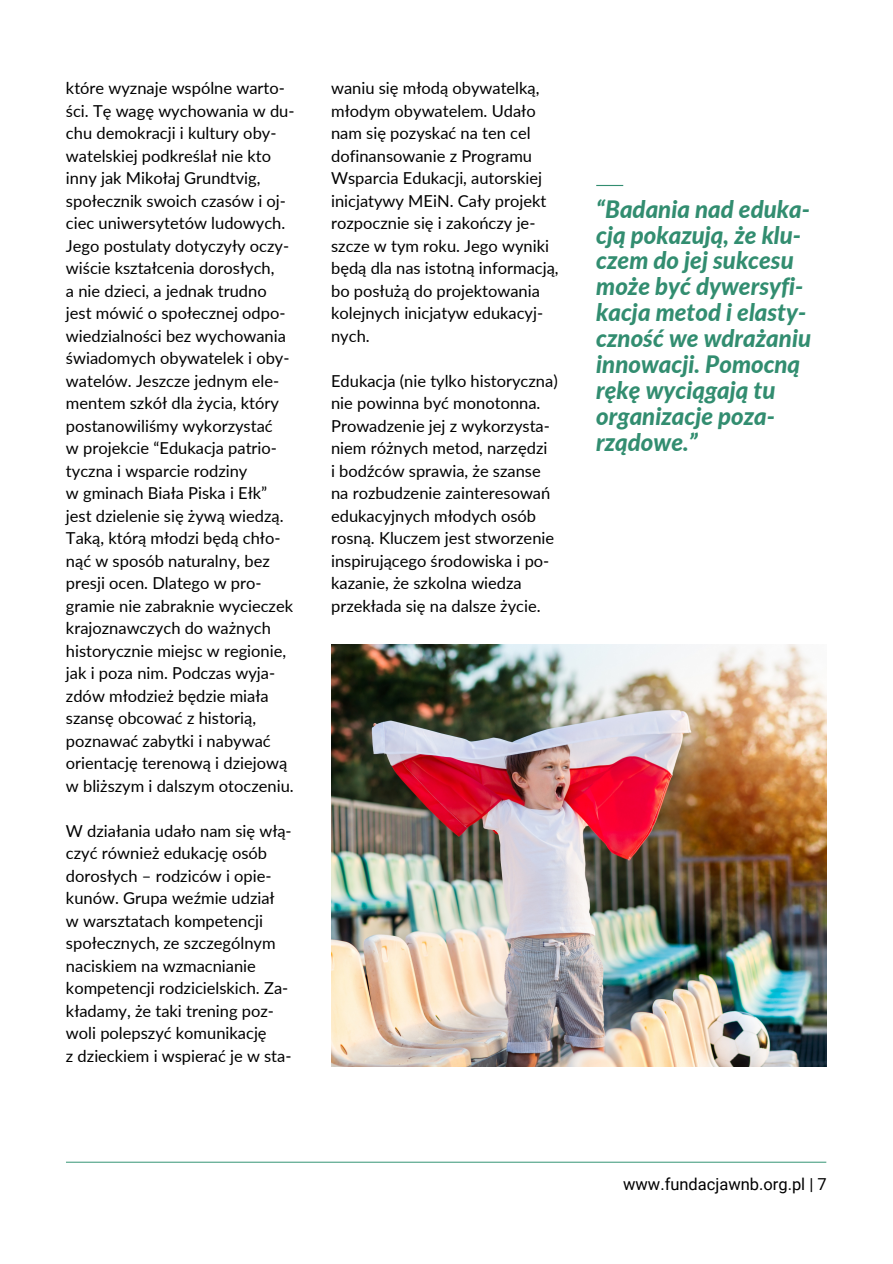
<style>
.page{position:relative;width:893px;height:1264px;background:#fff}
.page>*{position:absolute;margin:0;border:0;box-sizing:border-box;transform-origin:0 0}
.t1{font:italic 800 24px/25.8px "Lato";color:#328d70}
.t2{font:16.5px/22.5px "Lato";color:#000}
.t3{font:16.5px "Roboto";color:#000}
</style>
<div class="page">
<hr style="left:66px;top:1161px;width:760px;height:1px;background:#4ba083">
<img style="left:331px;top:644px;width:495px;height:422px">
<svg style="left:596px;top:185px;width:27px;height:1px"></svg>
<p class="t2" style="left:66px;top:77px;width:230px">które wyznaje wspólne warto&shy;ści. Tę wagę wychowania w du&shy;chu demokracji i kultury oby&shy;watelskiej podkreślał nie kto inny jak Mikołaj Grundtvig, społecznik swoich czasów i oj&shy;ciec uniwersytetów ludowych.<br>Jego postulaty dotyczyły oczy&shy;wiście kształcenia dorosłych,</p>
<p class="t2" style="left:66px;top:279px;width:225px">a nie dzieci, a jednak trudno jest mówić o społecznej odpo&shy;wiedzialności bez wychowania świadomych obywatelek i oby&shy;watelów. Jeszcze jednym ele&shy;mentem szkół dla życia, który postanowiliśmy wykorzystać</p>
<p class="t2" style="left:66px;top:436px;width:212px">w projekcie “Edukacja patrio&shy;tyczna i wsparcie rodziny</p>
<p class="t2" style="left:66px;top:481px;width:229px">w gminach Biała Piska i Ełk” jest dzielenie się żywą wiedzą.<br>Taką, którą młodzi będą chło&shy;nąć w sposób naturalny, bez presji ocen. Dlatego w pro&shy;gramie nie zabraknie wycieczek krajoznawczych do ważnych historycznie miejsc w regionie, jak i poza nim. Podczas wyja&shy;zdów młodzież będzie miała szansę obcować z historią, poznawać zabytki i nabywać orientację terenową i dziejową w bliższym i dalszym otoczeniu.</p>
<p class="t2" style="left:66px;top:819px;width:227px">W działania udało nam się włą&shy;czyć również edukację osób dorosłych – rodziców i opie&shy;kunów. Grupa weźmie udział</p>
<p class="t2" style="left:66px;top:908px;width:224px">w warsztatach kompetencji społecznych, ze szczególnym naciskiem na wzmacnianie kompetencji rodzicielskich. Za&shy;kładamy, że taki trening poz&shy;woli polepszyć komunikację</p>
<p class="t2" style="left:66px;top:1043px;width:227px">z dzieckiem i wspierać je w sta-</p>
<p class="t2" style="left:331px;top:77px;width:229px">waniu się młodą obywatelką, młodym obywatelem. Udało nam się pozyskać na ten cel dofinansowanie z Programu<br>Wsparcia Edukacji, autorskiej inicjatywy MEiN. Cały projekt rozpocznie się i zakończy je&shy;szcze w tym roku. Jego wyniki będą dla nas istotną informacją, bo posłużą do projektowania kolejnych inicjatyw edukacyj&shy;nych.</p>
<p class="t2" style="left:331px;top:369px;width:228px">Edukacja (nie tylko historyczna) nie powinna być monotonna.<br>Prowadzenie jej z wykorzysta&shy;niem różnych metod, narzędzi</p>
<p class="t2" style="left:331px;top:459px;width:224px">i bodźców sprawia, że szanse na rozbudzenie zainteresowań edukacyjnych młodych osób rosną. Kluczem jest stworzenie inspirującego środowiska i po&shy;kazanie, że szkolna wiedza przekłada się na dalsze życie.</p>
<p class="t1" style="left:596px;top:195px;width:216px">“Badania nad eduka&shy;cją pokazują, że klu&shy;czem do jej sukcesu może być dywersyfi&shy;kacja metod i elasty&shy;czność we wdrażaniu innowacji. Pomocną rękę wyciągają tu organizacje poza&shy;rządowe.”</p>
<p class="t3" style="left:623px;top:1175px;width:205px">www.fundacjawnb.org.pl | 7</p>
</div>
